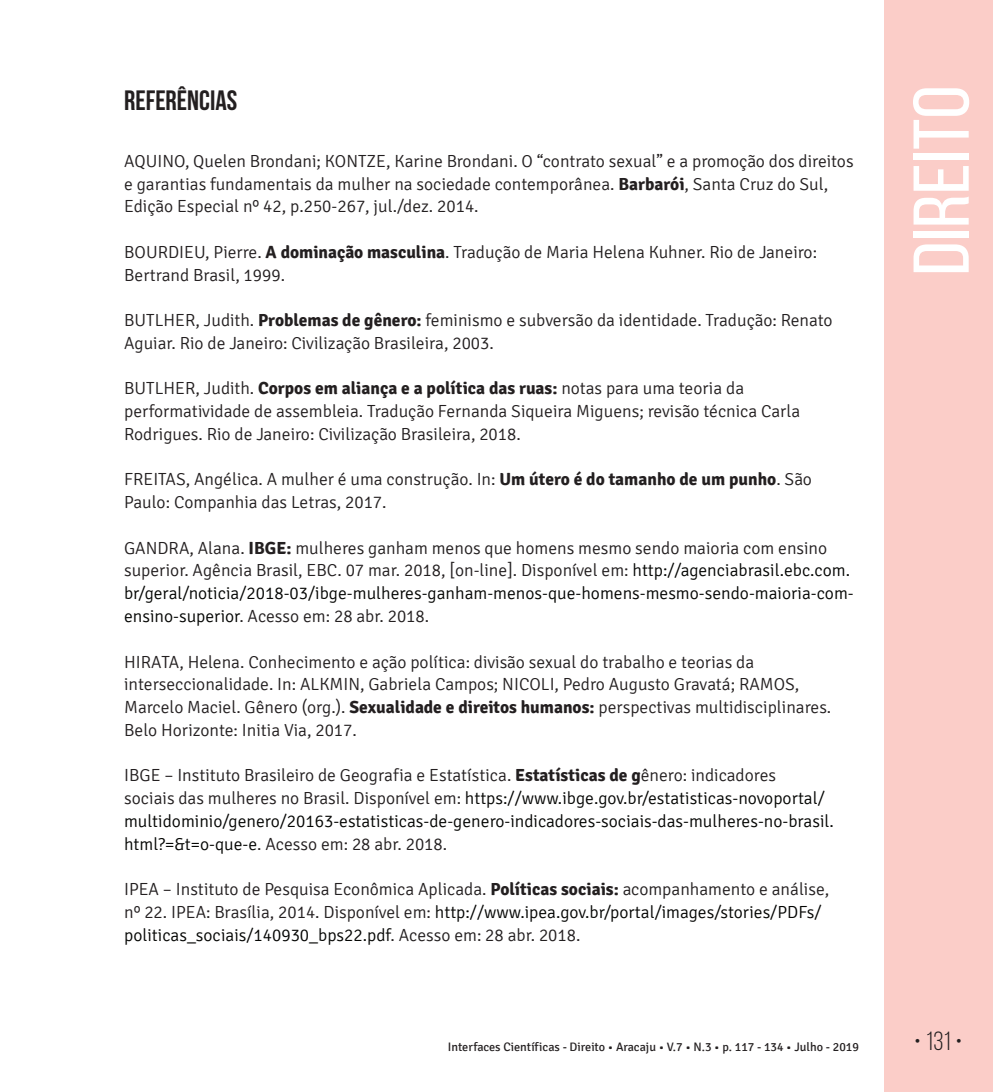
<style>
.page{position:relative;width:993px;height:1092px;background:#fff}
.page>*{position:absolute;margin:0;border:0;box-sizing:border-box;transform-origin:0 0}
.t1{font:78.75px "Bebas Neue";color:#fff;scale:1.09 1}
.t2{font:700 28px "Bebas Neue";color:#231f20}
.t3{font:26.25px "Bebas Neue";color:#231f20}
.t4{font:300 17.5px/22.8px "Signika";color:#231f20}
.t5{font:300 17.5px/22.8px "Signika";color:#040503}
.t6{font:12.25px "Signika";color:#231f20}
.s1{font-weight:700}
.s2{color:#040503}
.s3{color:#231f20}
.s4{font-weight:700;color:#231f20}
</style>
<div class="page">
<div style="left:883px;top:0;width:109px;height:1091px;background:#fbcdc8"></div>
<h2 class="t2" style="left:124px;top:85px;width:115px">REFERÊNCIAS</h2>
<p class="t4" style="left:124px;top:150px;width:730px">AQUINO, Quelen Brondani; KONTZE, Karine Brondani. O “contrato sexual” e a promoção dos direitos e garantias fundamentais da mulher na sociedade contemporânea. <span class="s1">Barbarói</span>, Santa Cruz do Sul,<br>Edição Especial nº 42, p.250-267, jul./dez. 2014.</p>
<p class="t4" style="left:124px;top:241px;width:694px">BOURDIEU, Pierre. <span class="s1">A dominação masculina</span>. Tradução de Maria Helena Kuhner. Rio de Janeiro:<br>Bertrand Brasil, 1999.</p>
<p class="t4" style="left:124px;top:309px;width:709px">BUTLHER, Judith. <span class="s1">Problemas de gênero:</span> feminismo e subversão da identidade. Tradução: Renato<br>Aguiar. Rio de Janeiro: Civilização Brasileira, 2003.</p>
<p class="t4" style="left:124px;top:377px;width:677px">BUTLHER, Judith. <span class="s1">Corpos em aliança e a política das ruas:</span> notas para uma teoria da performatividade de assembleia. Tradução Fernanda Siqueira Miguens; revisão técnica Carla<br>Rodrigues. Rio de Janeiro: Civilização Brasileira, 2018.</p>
<p class="t4" style="left:124px;top:468px;width:689px">FREITAS, Angélica. A mulher é uma construção. In: <span class="s1">Um útero é do tamanho de um punho</span>. São<br>Paulo: Companhia das Letras, 2017.</p>
<p class="t4" style="left:124px;top:536px;width:730px">GANDRA, Alana. <span class="s1">IBGE:</span> mulheres ganham menos que homens mesmo sendo maioria com ensino superior. Agência Brasil, EBC. 07 mar. 2018, [on-line]. Disponível em: <span class="s2">http://agenciabrasil.ebc.com. br/geral/noticia/2018-03/ibge-mulheres-ganham-menos-que-homens-mesmo-sendo-maioria-com&shy;ensino-superior</span>. Acesso em: 28 abr. 2018.</p>
<p class="t4" style="left:124px;top:650px;width:708px">HIRATA, Helena. Conhecimento e ação política: divisão sexual do trabalho e teorias da interseccionalidade. In: ALKMIN, Gabriela Campos; NICOLI, Pedro Augusto Gravatá; RAMOS, Marcelo Maciel. Gênero (org.). <span class="s1">Sexualidade e direitos humanos:</span> perspectivas multidisciplinares.<br>Belo Horizonte: Initia Via, 2017.</p>
<p class="t5" style="left:124px;top:764px;width:711px"><span class="s3">IBGE – Instituto Brasileiro de Geografia e Estatística.</span> <span class="s4">Estatísticas de g</span><span class="s3">ênero: indicadores<br>sociais das mulheres no Brasil. Disponível em:</span> https://www.ibge.gov.br/estatisticas-novoportal/ multidominio/genero/20163-estatisticas-de-genero-indicadores-sociais-das-mulheres-no-brasil. html?=&amp;t=o-que-e<span class="s3">. Acesso em: 28 abr. 2018.</span></p>
<p class="t4" style="left:124px;top:878px;width:706px">IPEA – Instituto de Pesquisa Econômica Aplicada. <span class="s1">Políticas sociais:</span> acompanhamento e análise, nº 22. IPEA: Brasília, 2014. Disponível em: <span class="s2">http://www.ipea.gov.br/portal/images/stories/PDFs/ politicas_sociais/140930_bps22.pdf</span>. Acesso em: 28 abr. 2018.</p>
<h1 class="t1" style="left:898px;top:275px;width:176px;rotate:-90deg">Direito</h1>
<p class="t6" style="left:447px;top:1040px;width:412px">Interfaces Científicas - Direito • Aracaju • V.7 • N.3 • p. 117 - 134 • Julho - 2019</p>
<h3 class="t3" style="left:913px;top:1026px;width:50px">• 131 •</h3>
</div>
